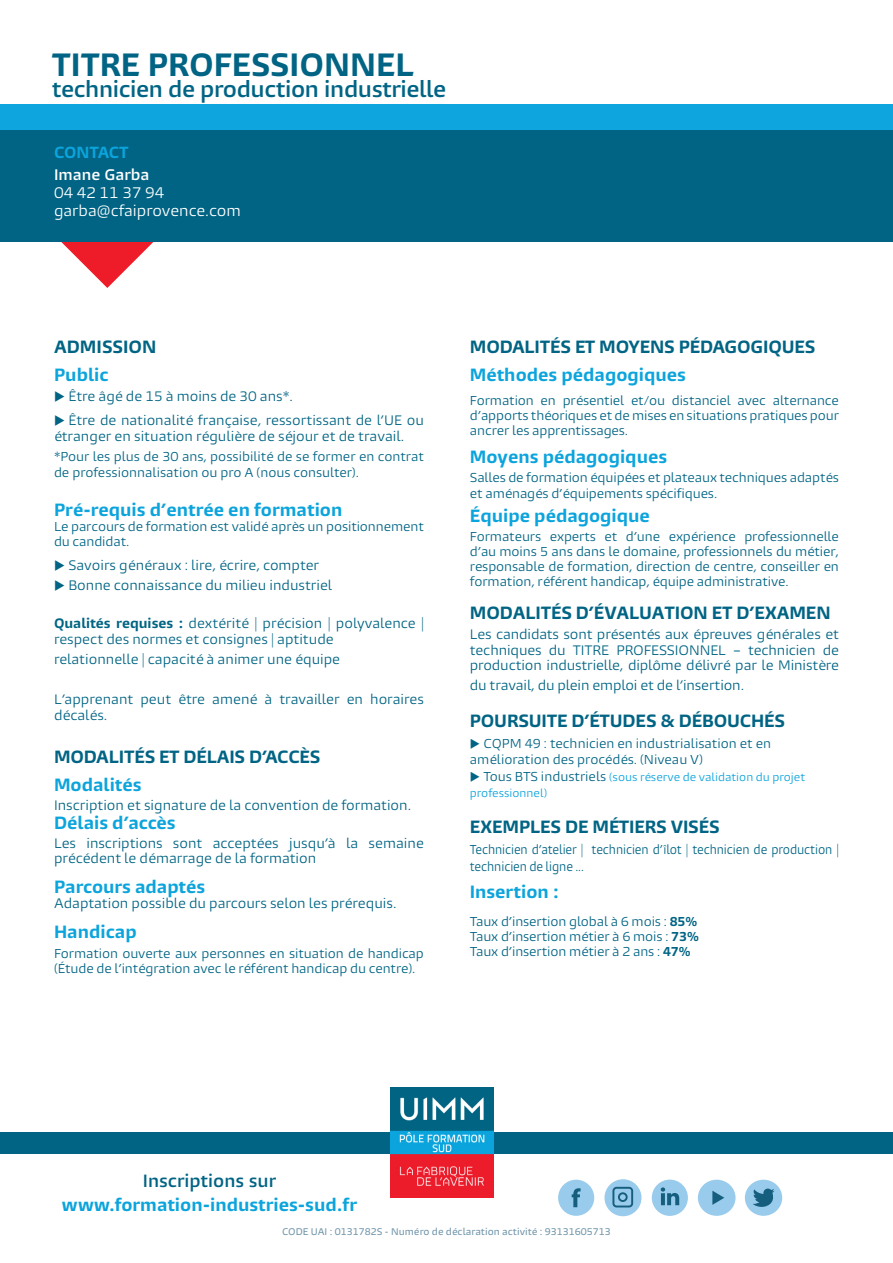
<style>
.page{position:relative;width:893px;height:1263px;background:#fff}
.page>*{position:absolute;margin:0;border:0;box-sizing:border-box;transform-origin:0 0}
.t1{font:700 30px "Burlingame Pro";color:#016484}
.t2{font:600 21px "Burlingame Pro";letter-spacing:-.02em;color:#016484}
.t3{font:700 16.5px "Burlingame Pro";color:#0ca4dc}
.t4{font:700 16.5px "Burlingame Pro";letter-spacing:-.01em;color:#016484}
.t5{font:600 16.5px "Burlingame Pro";color:#016484}
.t6{font:700 15px "Burlingame Pro";color:#0ca4dc}
.t7{font:14.25px "Burlingame Pro";color:#fff}
.t8{font:600 14.25px "Burlingame Pro";color:#fff}
.t9{font:12.75px/15.8px "Burlingame Pro";color:#016484}
.t10{font:12px/15px "Burlingame Pro";letter-spacing:-.01em;color:#016484}
.t11{font:12px/16.5px "Burlingame Pro";letter-spacing:-.01em;color:#016484;scale:.9 1}
.t12{font:10.5px/16.5px "Burlingame Pro";color:#0ca4dc}
.t13{font:500 9px "Burlingame Pro";color:#7397ac}
.s1{font-weight:700;color:#016583}
.s2{color:#016484}
.s3{font-size:12px;color:#016484}
.s4{font-weight:700}
</style>
<div class="page">
<div style="left:0;top:1132px;width:893px;height:22px;background:#016484"></div>
<img style="left:391px;top:1088px;width:103px;height:110px">
<div style="left:558px;top:1180px;width:36px;height:36px;background:#99cbec;border-radius:50%"></div>
<svg style="left:572px;top:1188px;width:9px;height:19px"></svg>
<div style="left:652px;top:1179px;width:36px;height:37px;background:#99cbec;border-radius:50%"></div>
<svg style="left:661px;top:1187px;width:18px;height:18px"></svg>
<div style="left:745px;top:1180px;width:37px;height:36px;background:#99cbec;border-radius:50%"></div>
<svg style="left:753px;top:1188px;width:21px;height:19px"></svg>
<div style="left:604px;top:1179px;width:37px;height:37px;background:#99cbec;border-radius:50%"></div>
<svg style="left:612px;top:1186px;width:22px;height:22px"></svg>
<div style="left:698px;top:1180px;width:37px;height:36px;background:#99cbec;border-radius:50%"></div>
<svg style="left:712px;top:1191px;width:12px;height:14px"></svg>
<svg style="left:61px;top:241px;width:93px;height:47px"></svg>
<div style="left:0;top:130px;width:893px;height:111px;background:#016484"></div>
<div style="left:0;top:105px;width:893px;height:25px;background:#0ea4dd"></div>
<p class="t1" style="left:52px;top:46px;width:363px">TITRE PROFESSIONNEL</p>
<p class="t2" style="left:52px;top:76px;width:396px">technicien de production industrielle</p>
<p class="t6" style="left:54px;top:143px;width:76px">CONTACT</p>
<p class="t8" style="left:54px;top:166px;width:97px">Imane Garba</p>
<p class="t7" style="left:54px;top:184px;width:112px">04 42 11 37 94</p>
<p class="t7" style="left:54px;top:202px;width:188px">garba@cfaiprovence.com</p>
<p class="t4" style="left:54px;top:336px;width:104px">ADMISSION</p>
<p class="t3" style="left:54px;top:364px;width:56px">Public</p>
<p class="t9" style="left:54px;top:388px;width:240px">◆ Être âgé de 15 à moins de 30 ans*.</p>
<p class="t9" style="left:54px;top:413px;width:371px">◆ Être de nationalité française, ressortissant de l’UE ou étranger en situation régulière de séjour et de travail.</p>
<p class="t10" style="left:54px;top:449px;width:371px;line-height:15.8px">*Pour les plus de 30 ans, possibilité de se former en contrat de professionnalisation ou pro A (nous consulter).</p>
<p class="t3" style="left:54px;top:499px;width:290px">Pré-requis d’entrée en formation</p>
<p class="t10" style="left:54px;top:519px;width:371px">Le parcours de formation est validé après un positionnement du candidat.</p>
<p class="t9" style="left:54px;top:558px;width:267px">◆ Savoirs généraux : lire, écrire, compter</p>
<p class="t9" style="left:54px;top:578px;width:280px">◆ Bonne connaissance du milieu industriel</p>
<p class="t9" style="left:54px;top:615px;width:371px"><span class="s1">Qualités requises :</span> dextérité | précision | polyvalence | respect des normes et consignes | aptitude</p>
<p class="t9" style="left:54px;top:651px;width:288px">relationnelle | capacité à animer une équipe</p>
<p class="t9" style="left:54px;top:691px;width:371px">L’apprenant peut être amené à travailler en horaires décalés.</p>
<p class="t4" style="left:54px;top:746px;width:268px">MODALITÉS ET DÉLAIS D’ACCÈS</p>
<p class="t3" style="left:54px;top:774px;width:89px">Modalités</p>
<p class="t9" style="left:54px;top:797px;width:359px">Inscription et signature de la convention de formation.</p>
<p class="t3" style="left:54px;top:812px;width:123px">Délais d’accès</p>
<p class="t9" style="left:54px;top:836px;width:371px;line-height:15px">Les inscriptions sont acceptées jusqu’à la semaine précédent le démarrage de la formation</p>
<p class="t3" style="left:54px;top:877px;width:153px">Parcours adaptés</p>
<p class="t9" style="left:54px;top:896px;width:344px">Adaptation possible du parcours selon les prérequis.</p>
<p class="t3" style="left:54px;top:922px;width:84px">Handicap</p>
<p class="t10" style="left:54px;top:945px;width:371px;line-height:15.8px">Formation ouverte aux personnes en situation de handicap (Étude de l’intégration avec le référent handicap du centre).</p>
<p class="t4" style="left:470px;top:336px;width:347px">MODALITÉS ET MOYENS PÉDAGOGIQUES</p>
<p class="t3" style="left:470px;top:364px;width:218px">Méthodes pédagogiques</p>
<p class="t10" style="left:470px;top:393px;width:371px;text-align:justify">Formation en présentiel et/ou distanciel avec alternance d’apports théoriques et de mises en situations pratiques pour ancrer les apprentissages.</p>
<p class="t3" style="left:470px;top:446px;width:199px">Moyens pédagogiques</p>
<p class="t10" style="left:470px;top:470px;width:371px;line-height:15.8px">Salles de formation équipées et plateaux techniques adaptés et aménagés d’équipements spécifiques.</p>
<p class="t3" style="left:470px;top:505px;width:182px">Équipe pédagogique</p>
<p class="t10" style="left:470px;top:529px;width:371px;text-align:justify">Formateurs experts et d’une expérience professionnelle d’au moins 5 ans dans le domaine, professionnels du métier, responsable de formation, direction de centre, conseiller en formation, référent handicap, équipe administrative.</p>
<p class="t4" style="left:470px;top:602px;width:362px">MODALITÉS D’ÉVALUATION ET D’EXAMEN</p>
<p class="t9" style="left:470px;top:626px;width:371px;text-align:justify">Les candidats sont présentés aux épreuves générales et techniques du TITRE PROFESSIONNEL – technicien de production industrielle, diplôme délivré par le Ministère</p>
<p class="t9" style="left:470px;top:677px;width:276px">du travail, du plein emploi et de l’insertion.</p>
<p class="t4" style="left:470px;top:710px;width:317px">POURSUITE D’ÉTUDES &amp; DÉBOUCHÉS</p>
<p class="t10" style="left:470px;top:735px;width:303px;line-height:16.5px">◆ CQPM 49 : technicien en industrialisation et en amélioration des procédés. (Niveau V)</p>
<p class="t12" style="left:470px;top:768px;width:337px"><span class="s2">◆</span> <span class="s3">Tous BTS industriels</span> (sous réserve de validation du projet professionnel)</p>
<p class="t4" style="left:470px;top:817px;width:251px">EXEMPLES DE MÉTIERS VISÉS</p>
<p class="t11" style="left:470px;top:841px;width:412px">Technicien d’atelier | technicien d’îlot | technicien de production | technicien de ligne ...</p>
<p class="t3" style="left:470px;top:882px;width:91px">Insertion :</p>
<p class="t10" style="left:470px;top:914px;width:230px">Taux d’insertion global à 6 mois : <span class="s4">85%<br></span>Taux d’insertion métier à 6 mois : <span class="s4">73%<br></span>Taux d’insertion métier à 2 ans : <span class="s4">47%</span></p>
<p class="t5" style="left:143px;top:1171px;width:135px">Inscriptions sur</p>
<p class="t3" style="left:62px;top:1195px;width:297px">www.formation-industries-sud.fr</p>
<p class="t13" style="left:282px;top:1226px;width:330px">CODE UAI : 0131782S - Numéro de déclaration activité : 93131605713</p>
</div>
